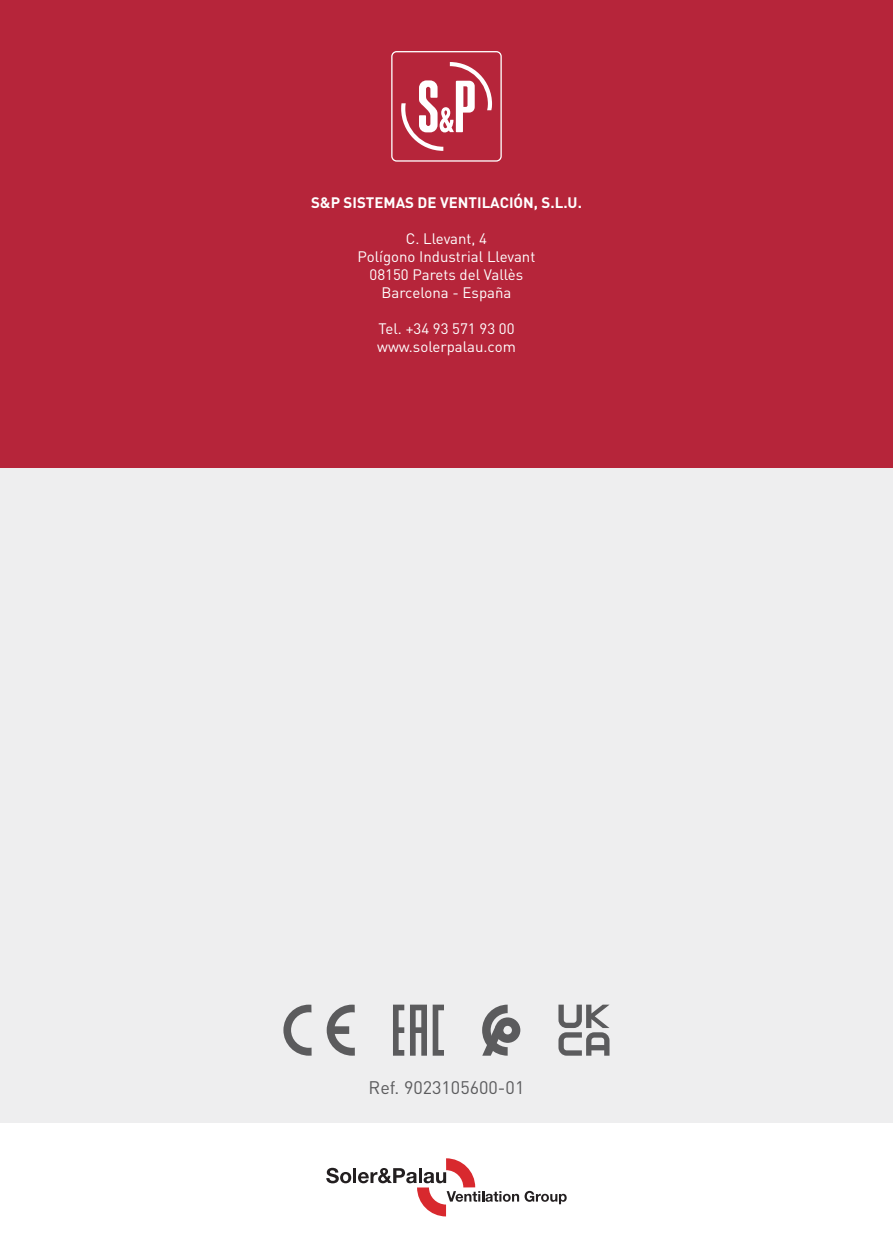
<style>
.page{position:relative;width:893px;height:1259px;background:#fff}
.page>*{position:absolute;margin:0;border:0;box-sizing:border-box;transform-origin:0 0}
.t1{font:18px "DIN Pro";color:#5b5b5d}
.t2{font:15px/18px "DIN Pro";color:#fff;text-align:center}
.t3{font:700 15px "DIN Pro";color:#fff}
</style>
<div class="page">
<div style="left:0;top:0;width:893px;height:1123px;background:#eeeeef"></div>
<div style="left:0;top:0;width:893px;height:468px;background:#b6253a"></div>
<svg style="left:391px;top:51px;width:111px;height:111px"></svg>
<svg style="left:525px;top:1190px;width:42px;height:14px"></svg>
<svg style="left:326px;top:1167px;width:25px;height:16px"></svg>
<hr style="left:353px;top:1168px;width:3px;height:15px;background:#231f20">
<svg style="left:358px;top:1158px;width:161px;height:58px"></svg>
<svg style="left:393px;top:1004px;width:51px;height:51px"></svg>
<svg style="left:283px;top:1004px;width:29px;height:51px"></svg>
<svg style="left:327px;top:1004px;width:28px;height:51px"></svg>
<svg style="left:482px;top:1004px;width:38px;height:51px"></svg>
<svg style="left:558px;top:1004px;width:52px;height:51px"></svg>
<p class="t3" style="left:311px;top:197px;width:272px">S&amp;P SISTEMAS DE VENTILACIÓN, S.L.U.</p>
<p class="t2" style="left:358px;top:231px;width:179px">C. Llevant, 4<br>Polígono Industrial Llevant<br>08150 Parets del Vallès<br>Barcelona - España</p>
<p class="t2" style="left:377px;top:321px;width:140px;text-align:left">Tel. +34 93 571 93 00 www.solerpalau.com</p>
<p class="t1" style="left:369px;top:1081px;width:157px">Ref. 9023105600-01</p>
</div>
